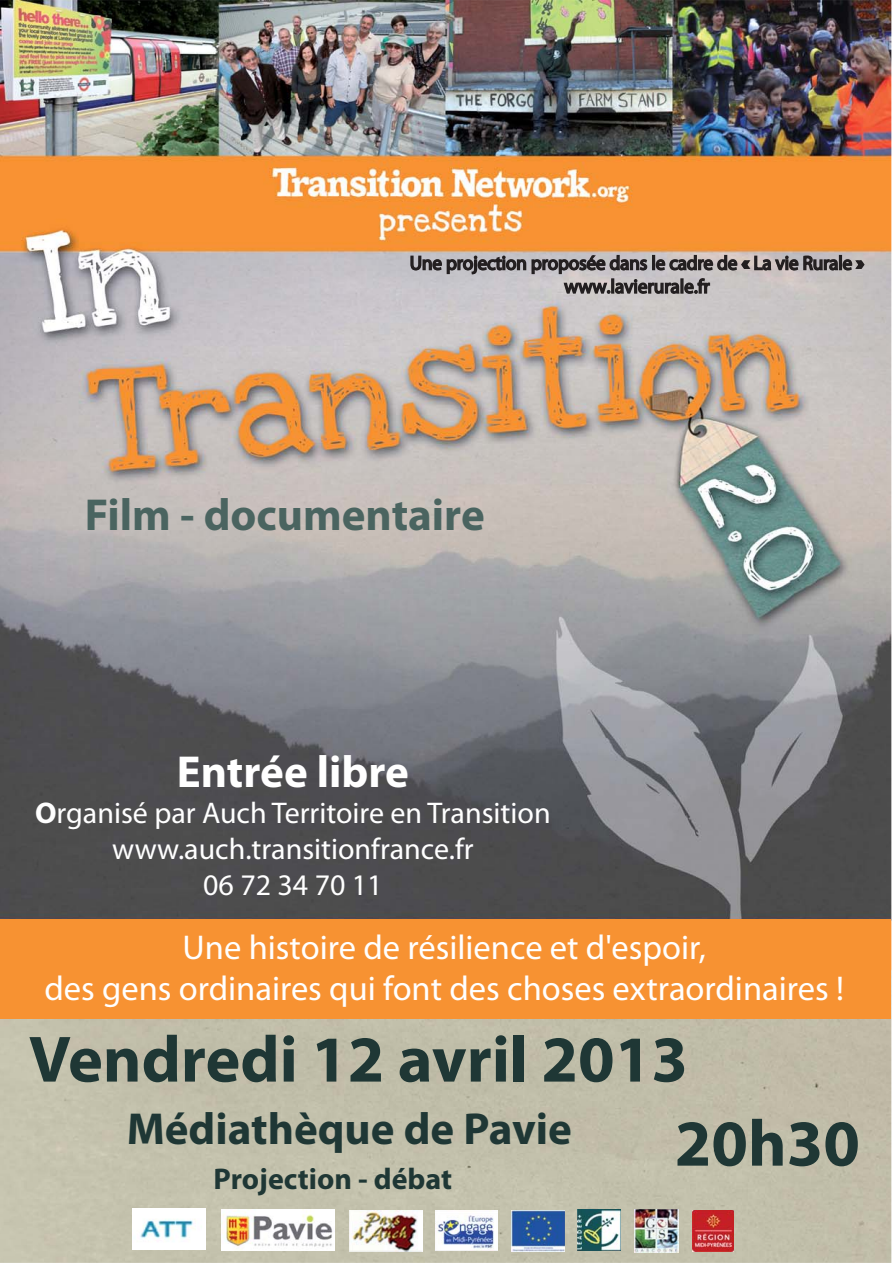
<style>
.page{position:relative;width:893px;height:1263px;background:#fff}
.page>*{position:absolute;margin:0;border:0;box-sizing:border-box;transform-origin:0 0}
.t1{font:700 66px "Myriad Pro";color:#1f3735}
.t2{font:700 45px "Myriad Pro";color:#1f3735}
.t3{font:700 45px "Myriad Pro";color:#4a6460}
.t4{font:700 45px "Myriad Pro";color:#fff}
.t5{font:34.5px/41.4px "Myriad Pro";color:#fff;text-align:center}
.t6{font:30px/36px "Myriad Pro";color:#fff;text-align:center}
.t7{font:700 30px "Myriad Pro";color:#1f3735}
.t8{font:19.5px/23.4px "Myriad Pro";letter-spacing:-.01em;color:#231f20;text-align:center}
.s1{font-weight:700}
</style>
<div class="page">
<img style="left:0;top:0;width:891px;height:1263px">
<div style="left:0;top:920px;width:890px;height:99px;background:#f79232"></div>
<img style="left:693px;top:1210px;width:41px;height:41px">
<img style="left:436px;top:1210px;width:61px;height:41px">
<img style="left:577px;top:1210px;width:44px;height:41px">
<img style="left:511px;top:1211px;width:53px;height:40px">
<img style="left:634px;top:1209px;width:44px;height:43px">
<img style="left:349px;top:1211px;width:73px;height:40px">
<img style="left:132px;top:1208px;width:74px;height:42px">
<img style="left:221px;top:1210px;width:114px;height:41px">
<p class="t8" style="left:410px;top:253px;width:456px">Une projection proposée dans le cadre de « La vie Rurale » www.lavierurale.fr</p>
<h2 class="t3" style="left:85px;top:488px;width:401px">Film - documentaire</h2>
<h2 class="t4" style="left:177px;top:745px;width:234px">Entrée libre</h2>
<p class="t6" style="left:35px;top:797px;width:517px"><span class="s1">O</span>rganisé par Auch Territoire en Transition www.auch.transitionfrance.fr<br>06 72 34 70 11</p>
<p class="t5" style="left:45px;top:928px;width:801px">Une histoire de résilience et d'espoir,<br>des gens ordinaires qui font des choses extraordinaires !</p>
<h1 class="t1" style="left:29px;top:1020px;width:661px">Vendredi 12 avril 2013</h1>
<h2 class="t2" style="left:127px;top:1103px;width:447px">Médiathèque de Pavie</h2>
<h1 class="t1" style="left:675px;top:1104px;width:187px">20h30</h1>
<p class="t7" style="left:214px;top:1161px;width:240px">Projection - débat</p>
</div>
